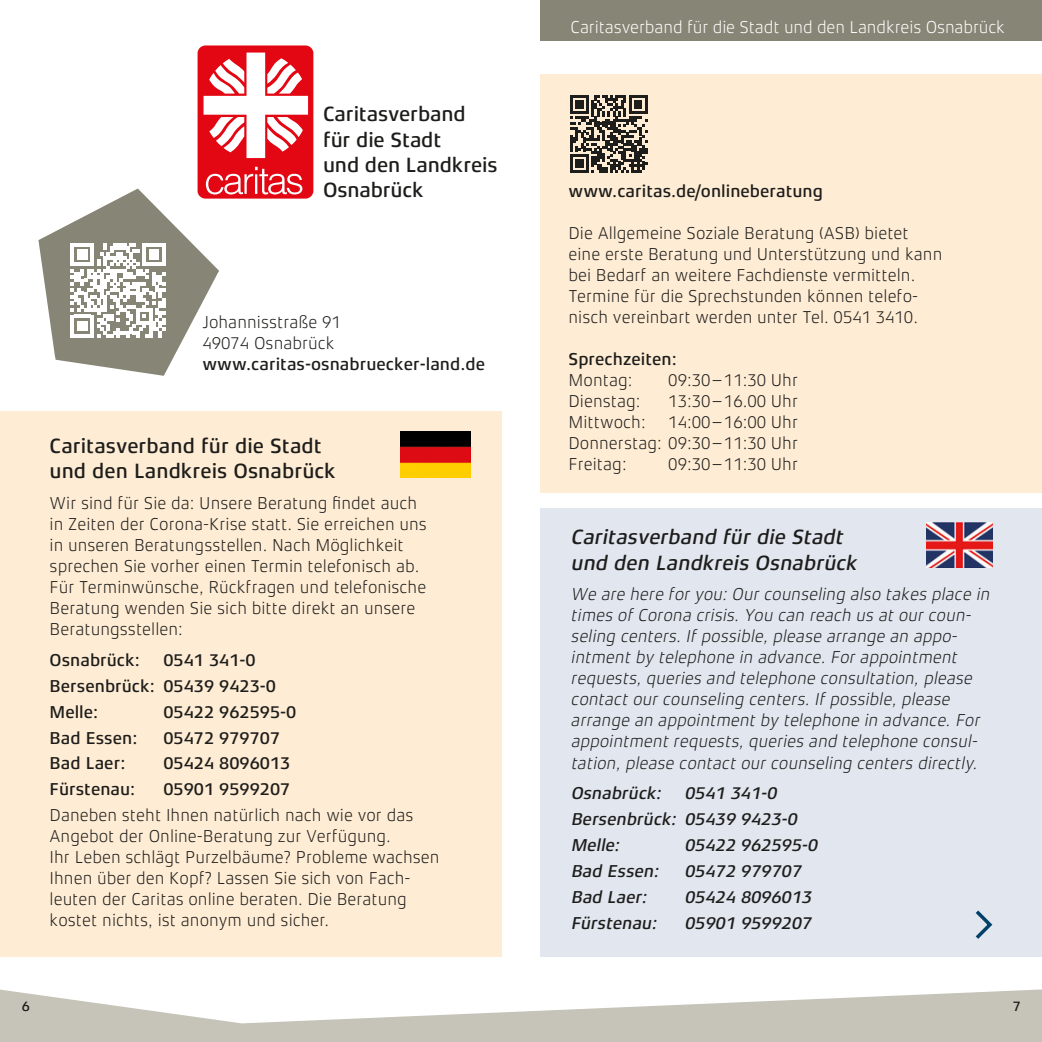
<style>
.page{position:relative;width:1042px;height:1042px;background:#fff}
.page>*{position:absolute;margin:0;border:0;box-sizing:border-box;transform-origin:0 0}
.t1{font:500 21px/25.2px "Xenois Sans Pro";letter-spacing:-.005em;color:#1d1d1b}
.t2{font:italic 500 21px/25.2px "Xenois Sans Pro";color:#1d1d1b}
.t3{font:300 17.5px/21px "Xenois Sans Pro";color:#1d1d1b}
.t4{font:italic 300 17.5px/21px "Xenois Sans Pro";color:#1d1d1b}
.t5{font:500 17.5px/25.9px "Xenois Sans Pro";color:#1d1d1b}
.t6{font:italic 500 17.5px/25.9px "Xenois Sans Pro";color:#1d1d1b}
.t7{font:300 17.5px "Xenois Sans Pro";letter-spacing:-.01em;color:#fff}
.t8{font:500 14px "Xenois Sans Pro";color:#1d1d1b}
</style>
<div class="page">
<div style="left:541px;top:508px;width:501px;height:449px;background:#e1e6ef"></div>
<div style="left:541px;top:74px;width:501px;height:418px;background:#feecd4"></div>
<div style="left:0;top:412px;width:501px;height:545px;background:#feecd4"></div>
<div style="left:198px;top:45px;width:115px;height:154px;background:#e30613;border-radius:8px"></div>
<svg style="left:38px;top:53px;width:270px;height:323px"></svg>
<svg style="left:570px;top:95px;width:78px;height:78px"></svg>
<svg style="left:975px;top:910px;width:18px;height:29px"></svg>
<img style="left:401px;top:432px;width:69px;height:45px">
<img style="left:926px;top:522px;width:66px;height:45px">
<svg style="left:0;top:989px;width:1042px;height:53px;fill:#c6c4b9"></svg>
<div style="left:541px;top:0;width:501px;height:41px;background:#878575"></div>
<p class="t1" style="left:323px;top:102px;width:176px">Caritasverband für die Stadt<br>und den Landkreis<br>Osnabrück</p>
<p class="t3" style="left:202px;top:311px;width:140px">Johannisstraße 91<br>49074 Osnabrück</p>
<p class="t5" style="left:202px;top:351px;width:284px">www.caritas-osnabruecker-land.de</p>
<p class="t1" style="left:50px;top:433px;width:288px">Caritasverband für die Stadt und den Landkreis Osnabrück</p>
<p class="t3" style="left:50px;top:492px;width:379px">Wir sind für Sie da: Unsere Beratung findet auch in Zeiten der Corona-Krise statt. Sie erreichen uns in unseren Beratungsstellen. Nach Möglichkeit sprechen Sie vorher einen Termin telefonisch ab.<br>Für Terminwünsche, Rückfragen und telefonische Beratung wenden Sie sich bitte direkt an unsere Beratungsstellen:</p>
<p class="t5" style="left:50px;top:647px;width:92px">Osnabrück:</p>
<p class="t5" style="left:50px;top:647px;width:228px;text-indent:114px">0541 341-0<br>Bersenbrück: 05439 9423-0<br>Melle:</p>
<p class="t5" style="left:163px;top:698px;width:134px">05422 962595-0</p>
<p class="t5" style="left:50px;top:724px;width:89px">Bad Essen:</p>
<p class="t5" style="left:163px;top:724px;width:118px">05472 979707</p>
<p class="t5" style="left:50px;top:750px;width:77px">Bad Laer:</p>
<p class="t5" style="left:163px;top:750px;width:128px">05424 8096013</p>
<p class="t5" style="left:50px;top:776px;width:87px">Fürstenau:</p>
<p class="t5" style="left:163px;top:776px;width:128px">05901 9599207</p>
<p class="t3" style="left:50px;top:805px;width:391px">Daneben steht Ihnen natürlich nach wie vor das Angebot der Online-Beratung zur Verfügung.<br>Ihr Leben schlägt Purzelbäume? Probleme wachsen Ihnen über den Kopf? Lassen Sie sich von Fach&shy;leuten der Caritas online beraten. Die Beratung kostet nichts, ist anonym und sicher.</p>
<p class="t7" style="left:570px;top:17px;width:436px">Caritasverband für die Stadt und den Landkreis Osnabrück</p>
<p class="t5" style="left:568px;top:178px;width:256px">www.caritas.de/onlineberatung</p>
<p class="t3" style="left:568px;top:222px;width:375px">Die Allgemeine Soziale Beratung (ASB) bietet eine erste Beratung und Unterstützung und kann bei Bedarf an weitere Fachdienste vermitteln.<br>Termine für die Sprechstunden können telefo&shy;nisch vereinbart werden unter Tel. 0541 3410.</p>
<p class="t5" style="left:568px;top:346px;width:110px">Sprechzeiten:</p>
<p class="t3" style="left:568px;top:369px;width:65px">Montag:</p>
<p class="t3" style="left:668px;top:369px;width:131px">09:30 – 11:30 Uhr</p>
<p class="t3" style="left:568px;top:390px;width:74px">Dienstag:</p>
<p class="t3" style="left:668px;top:390px;width:131px">13:30 – 16.00 Uhr</p>
<p class="t3" style="left:568px;top:411px;width:79px">Mittwoch:</p>
<p class="t3" style="left:568px;top:411px;width:231px;text-align:justify;text-indent:100px">14:00 – 16:00 Uhr Donnerstag: 09:30 – 11:30 Uhr Freitag:</p>
<p class="t3" style="left:668px;top:453px;width:131px">09:30 – 11:30 Uhr</p>
<p class="t2" style="left:570px;top:524px;width:292px">Caritasverband für die Stadt und den Landkreis Osnabrück</p>
<p class="t4" style="left:570px;top:584px;width:424px">We are here for you: Our counseling also takes place in times of Corona crisis. You can reach us at our coun&shy;seling centers. If possible, please arrange an appo&shy;intment by telephone in advance. For appointment requests, queries and telephone consultation, please contact our counseling centers. If possible, please arrange an appointment by telephone in advance. For appointment requests, queries and telephone consul&shy;tation, please contact our counseling centers directly.</p>
<p class="t6" style="left:571px;top:780px;width:231px">Osnabrück: 0541 341-0<br>Bersenbrück: 05439 9423-0<br>Melle:</p>
<p class="t6" style="left:684px;top:832px;width:138px">05422 962595-0</p>
<p class="t6" style="left:571px;top:858px;width:93px">Bad Essen:</p>
<p class="t6" style="left:684px;top:858px;width:122px">05472 979707</p>
<p class="t6" style="left:571px;top:884px;width:81px">Bad Laer:</p>
<p class="t6" style="left:684px;top:884px;width:132px">05424 8096013</p>
<p class="t6" style="left:571px;top:910px;width:91px">Fürstenau:</p>
<p class="t6" style="left:684px;top:910px;width:132px">05901 9599207</p>
<p class="t8" style="left:22px;top:998px;width:10px">6</p>
<p class="t8" style="left:1013px;top:998px;width:10px">7</p>
</div>
